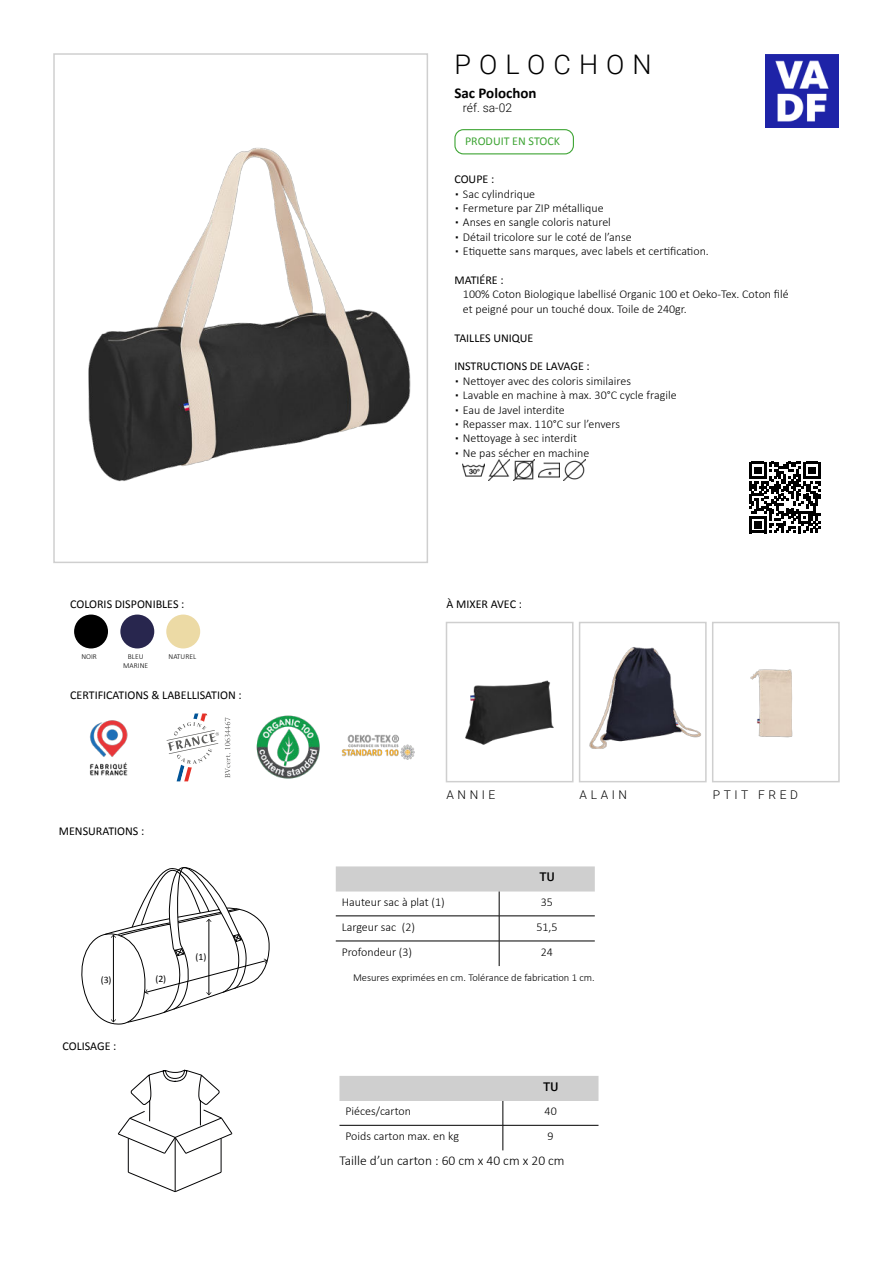
<style>
.page{position:relative;width:893px;height:1263px;background:#fff}
.page>*{position:absolute;margin:0;border:0;box-sizing:border-box;transform-origin:0 0}
.t1{font:300 27px "Roboto";letter-spacing:.3em;color:#000}
.t2{font:700 15px "Calibri";color:#000}
.t3{font:300 13.5px "Calibri";color:#000}
.t4{font:300 12px/14.4px "Calibri";color:#000}
.t5{font:12px "Calibri";color:#000}
.t6{font:300 12px "Roboto";letter-spacing:.3em;color:#000}
.t7{font:12px "Calibri";color:#3fa535}
.t8{font:500 12px "Roboto";color:#000}
.t9{font:300 10.5px "Calibri";color:#000}
.t10{font:9.75px "Calibri";color:#000}
.t11{font:300 7.5px/9px "Calibri";color:#000;text-align:center}
</style>
<div class="page">
<img style="left:88px;top:147px;width:323px;height:335px">
<div style="left:53px;top:53px;width:375px;height:510px;border:2px solid #cfcfcf"></div>
<div style="left:454px;top:129px;width:120px;height:25px;border:1px solid #3fa535;border-radius:9px"></div>
<img style="left:463px;top:464px;width:21px;height:13px">
<img style="left:488px;top:459px;width:21px;height:21px">
<img style="left:513px;top:459px;width:22px;height:21px">
<img style="left:539px;top:462px;width:21px;height:16px">
<img style="left:564px;top:459px;width:21px;height:21px">
<svg style="left:336px;top:866px;width:259px;height:100px"></svg>
<hr style="left:336px;top:916px;width:163px;height:1px;background:#000">
<hr style="left:499px;top:916px;width:96px;height:1px;background:#000">
<hr style="left:336px;top:941px;width:163px;height:1px;background:#000">
<hr style="left:499px;top:941px;width:96px;height:1px;background:#000">
<svg style="left:339px;top:1076px;width:259px;height:74px"></svg>
<hr style="left:339px;top:1125px;width:164px;height:1px;background:#000">
<hr style="left:503px;top:1125px;width:95px;height:1px;background:#000">
<svg style="left:749px;top:462px;width:72px;height:71px"></svg>
<img style="left:256px;top:715px;width:64px;height:64px">
<img style="left:341px;top:735px;width:74px;height:24px">
<img style="left:89px;top:720px;width:39px;height:56px">
<svg style="left:167px;top:713px;width:52px;height:68px"></svg>
<svg style="left:225px;top:717px;width:5px;height:61px"></svg>
<svg style="left:81px;top:867px;width:189px;height:158px"></svg>
<hr style="left:221px;top:1138px;width:1px;height:34px;background:#020203">
<svg style="left:128px;top:1172px;width:94px;height:20px"></svg>
<hr style="left:175px;top:1137px;width:1px;height:55px;background:#020203">
<hr style="left:128px;top:1138px;width:1px;height:34px;background:#020203">
<svg style="left:118px;top:1070px;width:114px;height:84px"></svg>
<div style="left:74px;top:614px;width:34px;height:34px;background:#000;border-radius:50%"></div>
<div style="left:166px;top:614px;width:34px;height:34px;background:#ecdaa5;border-radius:50%"></div>
<div style="left:120px;top:614px;width:34px;height:34px;background:#28264e;border-radius:50%"></div>
<img style="left:589px;top:647px;width:112px;height:102px">
<div style="left:579px;top:622px;width:128px;height:160px;border:2px solid #cfcfcf"></div>
<img style="left:465px;top:680px;width:89px;height:65px">
<div style="left:446px;top:622px;width:127px;height:160px;border:2px solid #cfcfcf"></div>
<img style="left:750px;top:669px;width:43px;height:69px">
<div style="left:712px;top:622px;width:128px;height:160px;border:2px solid #cfcfcf"></div>
<img style="left:766px;top:54px;width:73px;height:73px">
<p class="t5" style="left:70px;top:598px;width:116px">COLORIS DISPONIBLES :</p>
<p class="t11" style="left:81px;top:652px;width:17px">NOIR</p>
<p class="t11" style="left:169px;top:652px;width:29px">NATUREL</p>
<p class="t11" style="left:123px;top:652px;width:26px">BLEU<br>MARINE</p>
<p class="t5" style="left:70px;top:689px;width:173px">CERTIFICATIONS &amp; LABELLISATION :</p>
<p class="t5" style="left:59px;top:825px;width:87px">MENSURATIONS :</p>
<p class="t10" style="left:101px;top:976px;width:12px">(3)</p>
<p class="t5" style="left:63px;top:1040px;width:55px">COLISAGE :</p>
<p class="t10" style="left:155px;top:975px;width:12px">(2)</p>
<p class="t10" style="left:196px;top:953px;width:12px">(1)</p>
<h1 class="t1" style="left:454px;top:49px;width:199px">POLOCHON</h1>
<p class="t2" style="left:454px;top:84px;width:84px">Sac Polochon</p>
<p class="t6" style="left:463px;top:101px;width:51px">réf. sa-02</p>
<p class="t7" style="left:465px;top:135px;width:97px">PRODUIT EN STOCK</p>
<p class="t5" style="left:454px;top:173px;width:41px">COUPE :</p>
<p class="t4" style="left:454px;top:186px;width:82px">▪ Sac cylindrique</p>
<p class="t4" style="left:454px;top:201px;width:151px">▪ Fermeture par ZIP métallique</p>
<p class="t4" style="left:454px;top:215px;width:158px">▪ Anses en sangle coloris naturel</p>
<p class="t4" style="left:454px;top:230px;width:179px">▪ Détail tricolore sur le coté de l’anse</p>
<p class="t4" style="left:454px;top:244px;width:256px">▪ Etiquette sans marques, avec labels et certification.</p>
<p class="t5" style="left:454px;top:274px;width:51px">MATIÉRE :</p>
<p class="t4" style="left:463px;top:287px;width:327px">100% Coton Biologique labellisé Organic 100 et Oeko-Tex. Coton filé et peigné pour un touché doux. Toile de 240gr.</p>
<p class="t5" style="left:454px;top:332px;width:81px">TAILLES UNIQUE</p>
<p class="t5" style="left:454px;top:361px;width:137px">INSTRUCTIONS DE LAVAGE :</p>
<p class="t4" style="left:454px;top:374px;width:178px">▪ Nettoyer avec des coloris similaires</p>
<p class="t4" style="left:454px;top:388px;width:224px">▪ Lavable en machine à max. 30°C cycle fragile</p>
<p class="t4" style="left:454px;top:402px;width:112px">▪ Eau de Javel interdite</p>
<p class="t4" style="left:454px;top:417px;width:167px">▪ Repasser max. 110°C sur l’envers</p>
<p class="t4" style="left:454px;top:431px;width:124px">▪ Nettoyage à sec interdit</p>
<p class="t4" style="left:454px;top:446px;width:136px">▪ Ne pas sécher en machine</p>
<p class="t5" style="left:446px;top:598px;width:77px">À MIXER AVEC :</p>
<p class="t6" style="left:446px;top:788px;width:50px">ANNIE</p>
<p class="t6" style="left:713px;top:788px;width:87px">PTIT FRED</p>
<p class="t6" style="left:580px;top:788px;width:49px">ALAIN</p>
<p class="t8" style="left:539px;top:870px;width:17px">TU</p>
<p class="t4" style="left:342px;top:894px;width:104px">Hauteur sac à plat (1)</p>
<p class="t4" style="left:541px;top:894px;width:14px">35</p>
<p class="t4" style="left:342px;top:919px;width:75px">Largeur sac (2)</p>
<p class="t4" style="left:536px;top:919px;width:23px">51,5</p>
<p class="t4" style="left:342px;top:945px;width:72px">Profondeur (3)</p>
<p class="t4" style="left:541px;top:945px;width:14px">24</p>
<p class="t9" style="left:353px;top:971px;width:243px">Mesures exprimées en cm. Tolérance de fabrication 1 cm.</p>
<p class="t8" style="left:543px;top:1080px;width:17px">TU</p>
<p class="t4" style="left:345px;top:1105px;width:67px">Piéces/carton</p>
<p class="t4" style="left:545px;top:1104px;width:14px">40</p>
<p class="t4" style="left:345px;top:1129px;width:115px">Poids carton max. en kg</p>
<p class="t4" style="left:548px;top:1130px;width:8px">9</p>
<p class="t3" style="left:339px;top:1152px;width:227px">Taille d’un carton : 60 cm x 40 cm x 20 cm</p>
</div>
